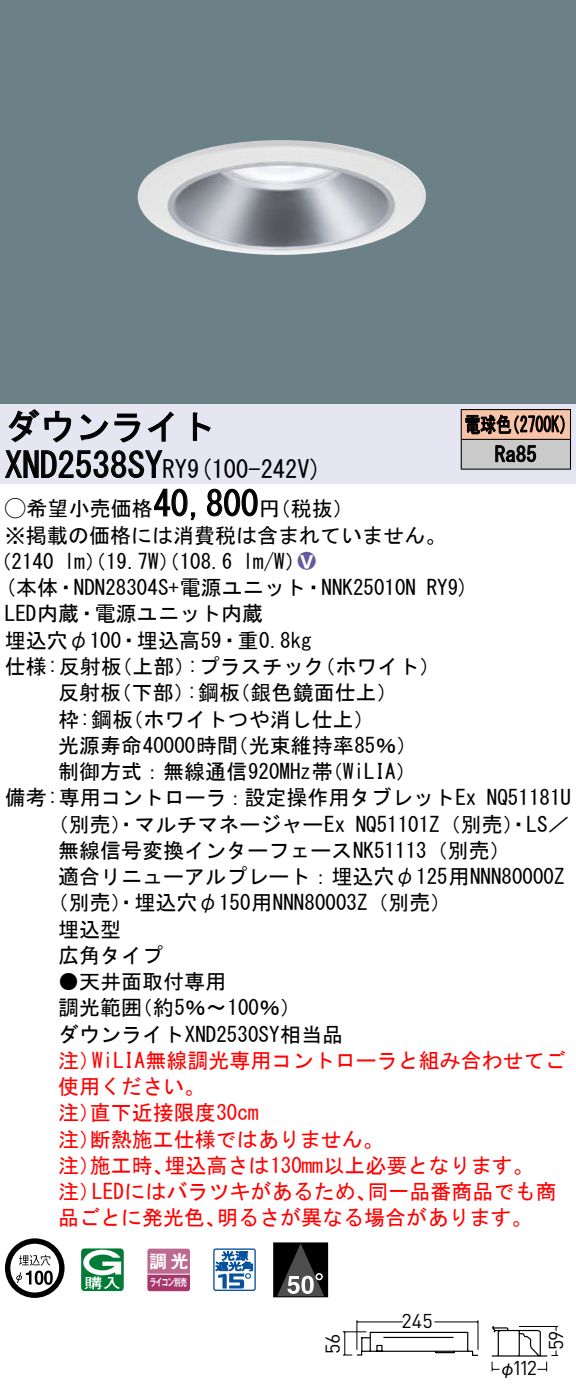
<style>
.page{position:relative;width:576px;height:1394px;background:#fff}
.page>*{position:absolute;margin:0;border:0;box-sizing:border-box;transform-origin:0 0}
.t1{font:35px "MS Gothic";color:#000}
.t2{font:24.5px "MS Gothic";color:#000}
.t3{font:21px/26.2px "MS Gothic";color:#000}
.t4{font:21px/26.2px "MS Gothic";color:#f00}
.t5{font:21px/29.8px "MS Gothic";color:#000;scale:.75 1}
.t6{font:21px "Ford Classification 1";color:#635aa0}
.t7{font:19.95px "DINOT";letter-spacing:-.04em;color:#000}
.t8{font:17.5px "Gothic MB101 Pro De Bold 90 pv RKSJ H";color:#fff}
.t9{font:17.5px "Gothic BBB Pro Medium 90 pv RKSJ H";color:#000}
.t10{font:10.15px "Gothic MB101 Pro De Bold 90 pv RKSJ H";letter-spacing:-.05em;color:#fff;scale:.65 1}
.s1{font-size:24.5px}
.s2{font-family:"Ford Classification 1"}
.s3{color:#fff}
</style>
<div class="page">
<div style="left:0;top:0;width:575px;height:404px;background:#6c8087"></div>
<img style="left:137px;top:140px;width:289px;height:115px">
<div style="left:0;top:404px;width:575px;height:79px;background:#e6e5f2"></div>
<svg style="left:8px;top:409px;width:64px;height:34px"></svg>
<svg style="left:80px;top:413px;width:60px;height:30px"></svg>
<svg style="left:147px;top:411px;width:26px;height:31px"></svg>
<svg style="left:192px;top:412px;width:19px;height:29px"></svg>
<svg style="left:5px;top:450px;width:158px;height:28px"></svg>
<svg style="left:154px;top:488px;width:42px;height:32px"></svg>
<svg style="left:207px;top:488px;width:51px;height:29px"></svg>
<svg style="left:5px;top:1238px;width:59px;height:59px"></svg>
<svg style="left:44px;top:1270px;width:9px;height:14px"></svg>
<svg style="left:81px;top:1248px;width:43px;height:42px"></svg>
<svg style="left:147px;top:1248px;width:43px;height:43px;background:#b65c86"></svg>
<hr style="left:147px;top:1273px;width:43px;height:1px;background:#fff">
<svg style="left:213px;top:1248px;width:43px;height:42px"></svg>
<div style="left:273px;top:1242px;width:54px;height:54px;background:#000"></div>
<svg style="left:278px;top:1244px;width:46px;height:51px"></svg>
<div style="left:273px;top:1242px;width:55px;height:55px;border:1px solid #000"></div>
<div style="left:461px;top:409px;width:109px;height:30px;background:#f7c4a7"></div>
<div style="left:461px;top:439px;width:109px;height:30px;background:#cacaca"></div>
<hr style="left:460px;top:409px;width:110px;height:1px;background:#000">
<hr style="left:569px;top:410px;width:2px;height:29px;background:#000">
<hr style="left:460px;top:439px;width:110px;height:1px;background:#000">
<hr style="left:569px;top:440px;width:2px;height:28px;background:#000">
<hr style="left:460px;top:468px;width:110px;height:2px;background:#000">
<svg style="left:460px;top:410px;width:104px;height:58px"></svg>
<svg style="left:491px;top:1325px;width:68px;height:47px"></svg>
<svg style="left:342px;top:1320px;width:137px;height:36px"></svg>
<h1 class="t1" style="left:5px;top:409px;width:212px">ダウンライト</h1>
<p class="t2" style="left:187px;top:456px;width:136px">(9 100-242 (V</p>
<h1 class="t1" style="left:5px;top:447px;width:184px">XND2538SY<span class="s1">RY</span></h1>
<h1 class="t1" style="left:153px;top:486px;width:106px">40,800</h1>
<p class="t3" style="left:5px;top:495px;width:442px"><span class="s2">A</span>希望小売価格<br>※掲載の価格には消費税は含まれていません。</p>
<p class="t6" style="left:298px;top:550px;width:19px">2<span class="s3">8</span></p>
<p class="t3" style="left:259px;top:495px;width:96px">（円税抜(</p>
<p class="t3" style="left:243px;top:548px;width:64px">l m (W/</p>
<p class="t3" style="left:-9px;top:548px;width:65px">（2140</p>
<p class="t3" style="left:64px;top:548px;width:169px">lm）（19.7 ）（W 108.6</p>
<p class="t5" style="left:494px;top:409px;width:57px;text-indent:-30px">電球色<br>Ra85</p>
<p class="t5" style="left:504px;top:409px;width:96px">（2700 (K</p>
<p class="t3" style="left:5px;top:574px;width:412px">(本体・NDN28304 +S 電源ユニット・NNK25010N</p>
<p class="t3" style="left:5px;top:600px;width:259px">LED内蔵・電源ユニット内蔵</p>
<p class="t3" style="left:5px;top:627px;width:308px">埋込穴φ100・埋込高59・重0.8kg</p>
<p class="t3" style="left:314px;top:653px;width:127px">（ホワイト(</p>
<p class="t3" style="left:426px;top:574px;width:44px">RY (9</p>
<p class="t3" style="left:187px;top:653px;width:139px">:プラスチック</p>
<p class="t3" style="left:5px;top:653px;width:118px">仕様:反射板</p>
<p class="t3" style="left:111px;top:653px;width:85px">（上部）</p>
<p class="t3" style="left:58px;top:679px;width:64px">反射板</p>
<p class="t3" style="left:111px;top:679px;width:85px">（下部）</p>
<p class="t3" style="left:229px;top:679px;width:169px">（銀色鏡面仕上(</p>
<p class="t3" style="left:187px;top:679px;width:55px">:鋼板</p>
<p class="t3" style="left:58px;top:705px;width:76px">枠:鋼板</p>
<p class="t3" style="left:122px;top:705px;width:253px">（ホワイトつや消し仕上(</p>
<p class="t3" style="left:58px;top:732px;width:181px">光源寿命40000時間</p>
<p class="t3" style="left:227px;top:732px;width:191px">（光束維持率85％(</p>
<p class="t3" style="left:58px;top:758px;width:276px">制御方式：無線通信920MHz帯</p>
<p class="t3" style="left:322px;top:758px;width:96px">（WiLIA(</p>
<p class="t3" style="left:355px;top:784px;width:215px;text-indent:-350px">備考:専用コントローラ：設定操作用タブレットEx<br>NQ51101 （Z 別売）・LS／</p>
<p class="t3" style="left:486px;top:784px;width:85px">NQ51181U</p>
<p class="t3" style="left:48px;top:810px;width:299px">（別売）・マルチマネージャーEx</p>
<p class="t3" style="left:58px;top:837px;width:454px">無線信号変換インターフェースNK51113（別売(</p>
<p class="t3" style="left:58px;top:863px;width:507px">適合リニューアルプレート：埋込穴φ125用NNN80000Z</p>
<p class="t3" style="left:48px;top:889px;width:405px">（別売）・埋込穴φ150用NNN80003 （Z 別売(</p>
<p class="t3" style="left:58px;top:915px;width:64px">埋込型</p>
<p class="t3" style="left:58px;top:942px;width:106px">広角タイプ</p>
<p class="t3" style="left:132px;top:968px;width:171px;text-indent:-73px">●天井面取付専用<br>（約5％〜100％(</p>
<p class="t3" style="left:58px;top:994px;width:286px">調光範囲<br>ダウンライトXND2530SY相当品</p>
<p class="t4" style="left:92px;top:1047px;width:475px">WiLIA無線調光専用コントローラと組み合わせてご</p>
<p class="t4" style="left:58px;top:1047px;width:43px">注）</p>
<p class="t4" style="left:58px;top:1073px;width:148px">使用ください。</p>
<p class="t4" style="left:90px;top:1099px;width:170px">直下近接限度30cm</p>
<p class="t4" style="left:90px;top:1099px;width:295px;text-indent:-32px">注）<br>断熱施工仕様ではありません。</p>
<p class="t4" style="left:58px;top:1125px;width:43px">注）</p>
<p class="t4" style="left:164px;top:1152px;width:370px">埋込高さは130mm以上必要となります。</p>
<p class="t4" style="left:90px;top:1152px;width:85px">施工時、</p>
<p class="t4" style="left:58px;top:1152px;width:43px">注）</p>
<p class="t4" style="left:92px;top:1178px;width:286px">LEDにはバラツキがあるため、</p>
<p class="t4" style="left:367px;top:1178px;width:190px">同一品番商品でも商</p>
<p class="t4" style="left:58px;top:1178px;width:43px">注）</p>
<p class="t4" style="left:58px;top:1204px;width:169px">品ごとに発光色、</p>
<p class="t4" style="left:217px;top:1204px;width:317px">明るさが異なる場合があります。</p>
<p class="t8" style="left:149px;top:1246px;width:41px">調光</p>
<p class="t10" style="left:150px;top:1274px;width:59px">ライコン別売</p>
<p class="t7" style="left:319px;top:1353px;width:22px;rotate:-90deg">56</p>
<p class="t7" style="left:401px;top:1307px;width:33px">245</p>
<p class="t7" style="left:512px;top:1354px;width:27px">112</p>
<p class="t9" style="left:498px;top:1353px;width:19px">φ</p>
<p class="t7" style="left:542px;top:1350px;width:21px;rotate:-90deg">59</p>
</div>
